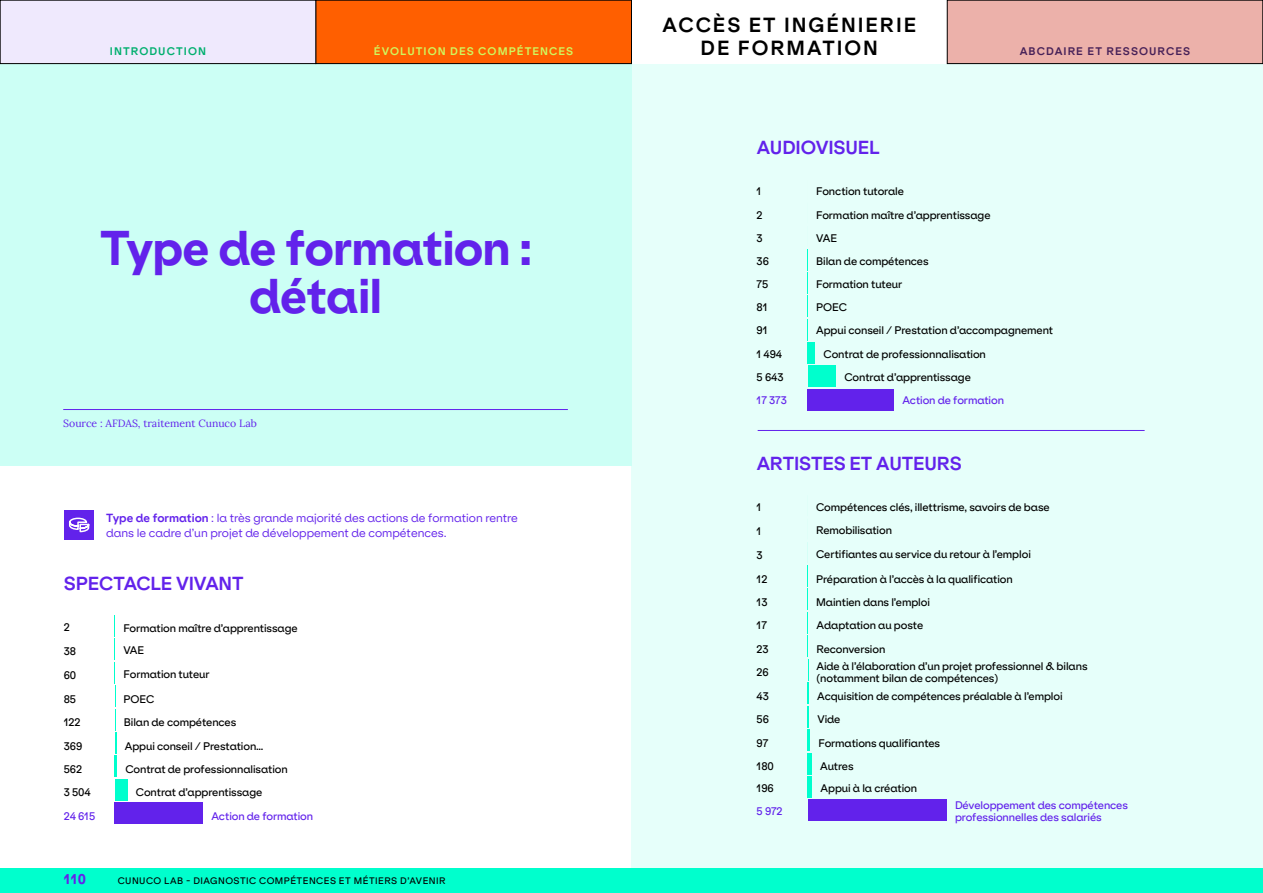
<style>
.page{position:relative;width:1263px;height:893px;background:#fff}
.page>*{position:absolute;margin:0;border:0;box-sizing:border-box;transform-origin:0 0}
.t1{font:800 46.5px/48px "ES Klarheit Kurrent";letter-spacing:-.02em;color:#6222eb;text-align:center}
.t2{font:700 19.5px "ES Klarheit Kurrent";letter-spacing:.1em;color:#000}
.t3{font:700 18px "ES Klarheit Kurrent";letter-spacing:-.01em;color:#6222eb}
.t4{font:800 13.5px "ES Klarheit Kurrent";color:#6222eb}
.t5{font:11.25px/15px "ES Klarheit Kurrent";color:#6222eb}
.t6{font:500 10.5px/12px "ES Klarheit Kurrent";letter-spacing:-.01em;color:#000}
.t7{font:500 10.5px/12px "ES Klarheit Kurrent";letter-spacing:-.01em;color:#6222eb}
.t8{font:10.5px "Lora";color:#6222eb}
.t9{font:700 10.5px "ES Klarheit Kurrent";letter-spacing:.1em;color:#cff85e}
.t10{font:700 10.5px "ES Klarheit Kurrent";letter-spacing:.1em;color:#472158}
.t11{font:700 10.5px "ES Klarheit Kurrent";letter-spacing:.1em;color:#00af6e}
.t12{font:500 9px "ES Klarheit Kurrent";letter-spacing:.05em;color:#000}
.s1{font-weight:700}
</style>
<div class="page">
<div style="left:0;top:868px;width:1263px;height:25px;background:#00ffcd"></div>
<div style="left:632px;top:64px;width:631px;height:804px;background:#e6fffa"></div>
<div style="left:0;top:64px;width:632px;height:402px;background:#ccfff5"></div>
<hr style="left:63px;top:409px;width:505px;height:1px;background:#6222eb">
<div style="left:64px;top:510px;width:29px;height:30px;background:#6222eb"></div>
<div style="left:115px;top:803px;width:88px;height:21px;background:#6222eb"></div>
<div style="left:115px;top:779px;width:12px;height:21px;background:#00ffcd"></div>
<hr style="left:115px;top:756px;width:2px;height:21px;background:#00ffcd">
<svg style="left:115px;top:685px;width:1px;height:68px"></svg>
<svg style="left:68px;top:517px;width:22px;height:16px"></svg>
<div style="left:808px;top:389px;width:86px;height:21px;background:#6222eb"></div>
<div style="left:808px;top:366px;width:28px;height:21px;background:#00ffcd"></div>
<div style="left:808px;top:343px;width:7px;height:21px;background:#00ffcd"></div>
<div style="left:808px;top:800px;width:138px;height:21px;background:#6222eb"></div>
<hr style="left:808px;top:776px;width:4px;height:21px;background:#00ffcd">
<hr style="left:808px;top:753px;width:4px;height:21px;background:#00ffcd">
<hr style="left:808px;top:729px;width:2px;height:22px;background:#00ffcd">
<svg style="left:808px;top:659px;width:1px;height:68px"></svg>
<hr style="left:758px;top:430px;width:386px;height:1px;background:#6222eb">
<div style="left:316px;top:0;width:315px;height:64px;background:#ff5f00"></div>
<div style="left:316px;top:0;width:316px;height:64px;border:1px solid #000"></div>
<div style="left:0;top:0;width:316px;height:64px;background:#efe9fd"></div>
<div style="left:0;top:0;width:316px;height:64px;border:1px solid #000"></div>
<div style="left:947px;top:0;width:316px;height:64px;background:#ecb1aa"></div>
<div style="left:947px;top:0;width:316px;height:64px;border:1px solid #000"></div>
<h2 class="t2" style="left:662px;top:9px;width:255px">ACCÈS ET INGÉNIERIE</h2>
<p class="t11" style="left:110px;top:42px;width:98px">INTRODUCTION</p>
<p class="t9" style="left:374px;top:42px;width:201px">ÉVOLUTION DES COMPÉTENCES</p>
<h2 class="t2" style="left:701px;top:32px;width:179px">DE FORMATION</h2>
<p class="t10" style="left:1020px;top:42px;width:172px">ABCDAIRE ET RESSOURCES</p>
<p class="t1" style="left:100px;top:220px;width:433px">Type de formation : détail</p>
<p class="t8" style="left:63px;top:415px;width:195px">Source : AFDAS, traitement Cunuco Lab</p>
<p class="t5" style="left:106px;top:509px;width:413px"><span class="s1">Type de formation</span> : la très grande majorité des actions de formation rentre dans le cadre d’un projet de développement de compétences.</p>
<p class="t3" style="left:64px;top:569px;width:181px">SPECTACLE VIVANT</p>
<p class="t6" style="left:64px;top:621px;width:8px">2</p>
<p class="t6" style="left:123px;top:621px;width:176px">Formation maître d’apprentissage</p>
<p class="t6" style="left:64px;top:644px;width:14px">38</p>
<p class="t6" style="left:64px;top:668px;width:14px">60</p>
<p class="t6" style="left:64px;top:692px;width:14px">85</p>
<p class="t6" style="left:64px;top:715px;width:18px">122</p>
<p class="t6" style="left:64px;top:739px;width:20px">369</p>
<p class="t6" style="left:64px;top:762px;width:20px">562</p>
<p class="t6" style="left:64px;top:785px;width:28px">3 504</p>
<p class="t7" style="left:64px;top:809px;width:33px">24 615</p>
<p class="t6" style="left:123px;top:643px;width:22px">VAE</p>
<p class="t6" style="left:124px;top:668px;width:88px">Formation tuteur</p>
<p class="t6" style="left:124px;top:692px;width:32px">POEC</p>
<p class="t6" style="left:124px;top:715px;width:114px">Bilan de compétences</p>
<p class="t6" style="left:125px;top:739px;width:140px">Appui conseil / Prestation…</p>
<p class="t6" style="left:125px;top:762px;width:164px">Contrat de professionnalisation</p>
<p class="t6" style="left:136px;top:785px;width:128px">Contrat d’apprentissage</p>
<p class="t7" style="left:211px;top:809px;width:103px">Action de formation</p>
<p class="t4" style="left:64px;top:868px;width:24px">110</p>
<p class="t12" style="left:118px;top:874px;width:329px">CUNUCO LAB - DIAGNOSTIC COMPÉTENCES ET MÉTIERS D’AVENIR</p>
<p class="t3" style="left:757px;top:132px;width:124px">AUDIOVISUEL</p>
<p class="t6" style="left:757px;top:185px;width:6px">1</p>
<p class="t6" style="left:816px;top:185px;width:89px">Fonction tutorale</p>
<p class="t6" style="left:757px;top:208px;width:8px">2</p>
<p class="t6" style="left:757px;top:231px;width:8px">3</p>
<p class="t6" style="left:757px;top:254px;width:14px">36</p>
<p class="t6" style="left:757px;top:277px;width:13px">75</p>
<p class="t6" style="left:757px;top:300px;width:13px">81</p>
<p class="t6" style="left:757px;top:324px;width:13px">91</p>
<p class="t6" style="left:757px;top:347px;width:27px">1 494</p>
<p class="t6" style="left:757px;top:370px;width:28px">5 643</p>
<p class="t7" style="left:757px;top:393px;width:32px">17 373</p>
<p class="t6" style="left:816px;top:208px;width:176px">Formation maître d’apprentissage</p>
<p class="t6" style="left:816px;top:231px;width:22px">VAE</p>
<p class="t6" style="left:816px;top:254px;width:114px">Bilan de compétences</p>
<p class="t6" style="left:816px;top:277px;width:88px">Formation tuteur</p>
<p class="t6" style="left:816px;top:300px;width:32px">POEC</p>
<p class="t6" style="left:816px;top:324px;width:238px">Appui conseil / Prestation d’accompagnement</p>
<p class="t6" style="left:823px;top:347px;width:164px">Contrat de professionnalisation</p>
<p class="t6" style="left:844px;top:370px;width:128px">Contrat d’apprentissage</p>
<p class="t7" style="left:902px;top:393px;width:103px">Action de formation</p>
<p class="t3" style="left:757px;top:448px;width:206px">ARTISTES ET AUTEURS</p>
<p class="t6" style="left:757px;top:500px;width:6px">1</p>
<p class="t6" style="left:816px;top:500px;width:235px">Compétences clés, illettrisme, savoirs de base</p>
<p class="t6" style="left:757px;top:524px;width:6px">1</p>
<p class="t6" style="left:757px;top:548px;width:8px">3</p>
<p class="t6" style="left:757px;top:572px;width:12px">12</p>
<p class="t6" style="left:757px;top:595px;width:12px">13</p>
<p class="t6" style="left:757px;top:619px;width:12px">17</p>
<p class="t6" style="left:757px;top:642px;width:14px">23</p>
<p class="t6" style="left:757px;top:665px;width:14px">26</p>
<p class="t6" style="left:757px;top:689px;width:14px">43</p>
<p class="t6" style="left:757px;top:712px;width:14px">56</p>
<p class="t6" style="left:757px;top:736px;width:13px">97</p>
<p class="t6" style="left:757px;top:759px;width:19px">180</p>
<p class="t6" style="left:757px;top:781px;width:19px">196</p>
<p class="t7" style="left:757px;top:805px;width:28px">5 972</p>
<p class="t6" style="left:816px;top:523px;width:77px">Remobilisation</p>
<p class="t6" style="left:816px;top:547px;width:216px">Certifiantes au service du retour à l’emploi</p>
<p class="t6" style="left:816px;top:572px;width:198px">Préparation à l’accès à la qualification</p>
<p class="t6" style="left:816px;top:595px;width:115px">Maintien dans l’emploi</p>
<p class="t6" style="left:817px;top:619px;width:108px">Adaptation au poste</p>
<p class="t6" style="left:817px;top:642px;width:70px">Reconversion</p>
<p class="t6" style="left:817px;top:659px;width:272px">Aide à l’élaboration d’un projet professionnel &amp; bilans (notamment bilan de compétences)</p>
<p class="t6" style="left:817px;top:689px;width:247px">Acquisition de compétences préalable à l’emploi</p>
<p class="t6" style="left:817px;top:712px;width:24px">Vide</p>
<p class="t6" style="left:818px;top:736px;width:123px">Formations qualifiantes</p>
<p class="t6" style="left:820px;top:759px;width:35px">Autres</p>
<p class="t6" style="left:821px;top:781px;width:98px">Appui à la création</p>
<p class="t7" style="left:955px;top:799px;width:174px">Développement des compétences professionnelles des salariés</p>
</div>
